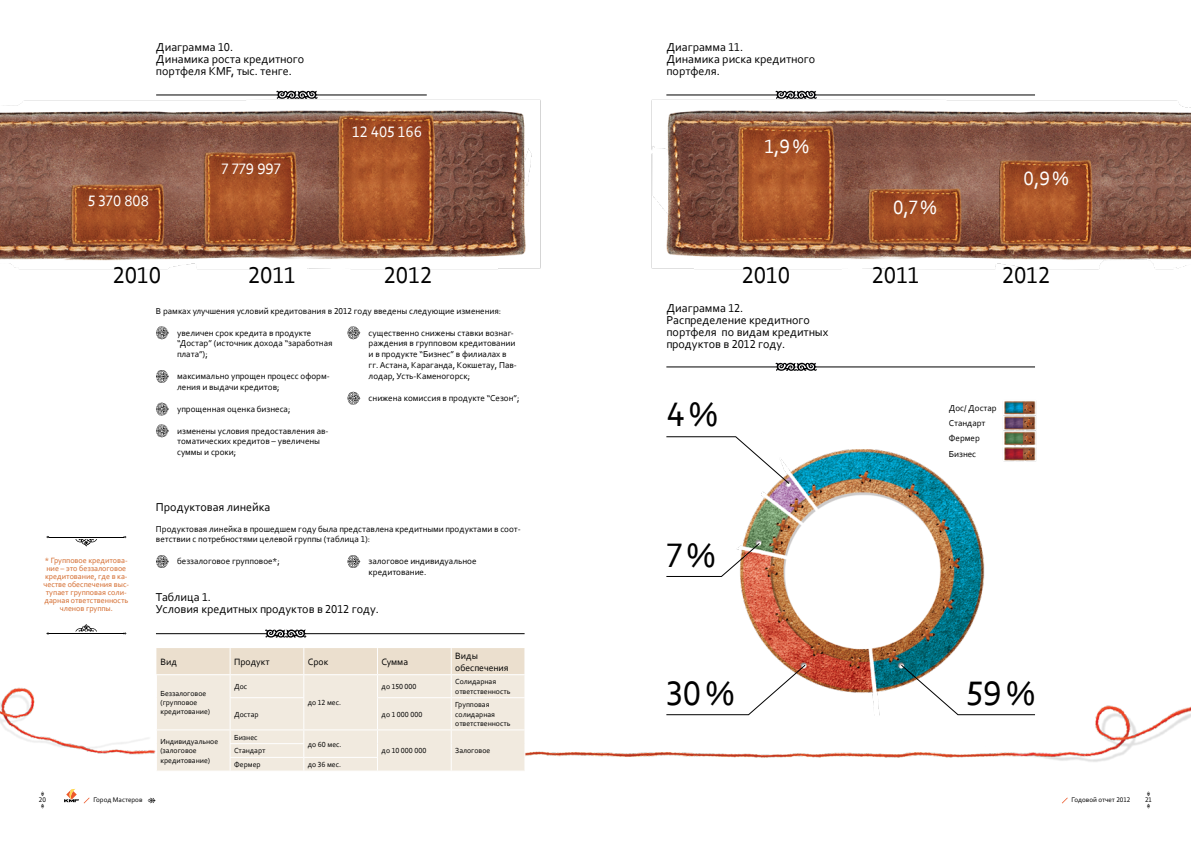
<style>
.page{position:relative;width:1191px;height:842px;background:#fff}
.page>*{position:absolute;margin:0;border:0;box-sizing:border-box;transform-origin:0 0}
.t1{font:35.6px "Corbel";color:#000}
.t2{font:24px "Corbel";color:#000}
.t3{font:20.2px "Corbel";color:#fff}
.t4{font:15.8px "Corbel";color:#fff}
.t5{font:12px/12px "Corbel";color:#000}
.t6{font:9.6px/11.5px "Corbel";color:#000}
.t7{font:9px/10.9px "Corbel";color:#000}
.t8{font:8px/8px "Corbel";color:#d3692b;text-align:center}
.t9{font:7.7px/9.2px "Corbel";color:#000}
.t10{font:7px "Corbel";color:#000}
</style>
<div class="page">
<img style="left:0;top:90px;width:1191px;height:719px">
<hr style="left:49px;top:537px;width:37px;height:1px;background:#000">
<hr style="left:86px;top:537px;width:38px;height:1px;background:#000">
<svg style="left:75px;top:539px;width:22px;height:8px"></svg>
<hr style="left:49px;top:633px;width:37px;height:1px;background:#000">
<hr style="left:86px;top:633px;width:38px;height:1px;background:#000">
<svg style="left:75px;top:624px;width:22px;height:7px"></svg>
<svg style="left:41px;top:791px;width:3px;height:5px"></svg>
<svg style="left:1146px;top:791px;width:4px;height:5px"></svg>
<svg style="left:41px;top:804px;width:3px;height:4px"></svg>
<svg style="left:1146px;top:804px;width:4px;height:4px"></svg>
<svg style="left:147px;top:797px;width:9px;height:6px"></svg>
<svg style="left:64px;top:789px;width:26px;height:14px"></svg>
<svg style="left:1061px;top:797px;width:6px;height:6px"></svg>
<svg style="left:276px;top:91px;width:41px;height:8px"></svg>
<hr style="left:316px;top:95px;width:111px;height:1px;background:#000">
<hr style="left:156px;top:95px;width:122px;height:1px;background:#000">
<svg style="left:775px;top:91px;width:41px;height:8px"></svg>
<hr style="left:815px;top:95px;width:220px;height:1px;background:#000">
<hr style="left:666px;top:95px;width:111px;height:1px;background:#000">
<svg style="left:900px;top:664px;width:136px;height:52px"></svg>
<svg style="left:665px;top:664px;width:141px;height:52px"></svg>
<svg style="left:665px;top:542px;width:95px;height:35px"></svg>
<svg style="left:665px;top:436px;width:125px;height:49px"></svg>
<svg style="left:265px;top:629px;width:41px;height:9px"></svg>
<hr style="left:305px;top:633px;width:219px;height:1px;background:#000">
<hr style="left:156px;top:633px;width:111px;height:1px;background:#000">
<svg style="left:156px;top:326px;width:13px;height:13px"></svg>
<svg style="left:156px;top:370px;width:13px;height:13px"></svg>
<svg style="left:156px;top:403px;width:13px;height:12px"></svg>
<svg style="left:156px;top:424px;width:13px;height:13px"></svg>
<svg style="left:347px;top:326px;width:13px;height:13px"></svg>
<svg style="left:347px;top:392px;width:13px;height:13px"></svg>
<svg style="left:156px;top:555px;width:13px;height:13px"></svg>
<svg style="left:347px;top:555px;width:13px;height:13px"></svg>
<hr style="left:156px;top:771px;width:74px;height:1px;background:#fff">
<hr style="left:230px;top:771px;width:74px;height:1px;background:#fff">
<hr style="left:304px;top:771px;width:73px;height:1px;background:#fff">
<hr style="left:377px;top:771px;width:74px;height:1px;background:#fff">
<hr style="left:451px;top:771px;width:74px;height:1px;background:#fff">
<svg style="left:156px;top:648px;width:369px;height:123px;background:#f0e8dc"></svg>
<hr style="left:304px;top:757px;width:74px;height:1px;background:#fff">
<svg style="left:775px;top:363px;width:41px;height:8px"></svg>
<hr style="left:815px;top:366px;width:220px;height:1px;background:#000">
<hr style="left:666px;top:366px;width:111px;height:1px;background:#000">
<h3 class="t5" style="left:156px;top:41px;width:150px">Диаграмма 10.<br>Динамика роста кредитного портфеля KMF, тыс. тенге.</h3>
<h3 class="t5" style="left:666px;top:41px;width:150px">Диаграмма 11.<br>Динамика риска кредитного портфеля.</h3>
<h3 class="t4" style="left:88px;top:191px;width:62px">5 370 808</h3>
<h3 class="t4" style="left:221px;top:159px;width:61px">7 779 997</h3>
<h3 class="t4" style="left:352px;top:122px;width:71px">12 405 166</h3>
<h3 class="t3" style="left:764px;top:134px;width:46px">1,9%</h3>
<h3 class="t3" style="left:893px;top:195px;width:45px">0,7%</h3>
<h3 class="t3" style="left:1023px;top:166px;width:47px">0,9%</h3>
<h2 class="t2" style="left:113px;top:261px;width:50px">2010</h2>
<h2 class="t2" style="left:248px;top:261px;width:49px">2011</h2>
<h2 class="t2" style="left:384px;top:261px;width:49px">2012</h2>
<h2 class="t2" style="left:741px;top:261px;width:50px">2010</h2>
<h2 class="t2" style="left:872px;top:261px;width:49px">2011</h2>
<h2 class="t2" style="left:1002px;top:261px;width:49px">2012</h2>
<p class="t8" style="left:43px;top:556px;width:86px">* Групповое кредитова&shy;ние – это беззалоговое кредитование, где в ка&shy;честве обеспечения выс&shy;тупает групповая соли&shy;дарная ответственность членов группы.</p>
<p class="t7" style="left:156px;top:305px;width:347px">В рамках улучшения условий кредитования в 2012 году введены следующие изменения:</p>
<p class="t7" style="left:177px;top:327px;width:157px">увеличен срок кредита в продукте “Достар” (источник дохода “заработная плата”);</p>
<p class="t7" style="left:177px;top:370px;width:154px">максимально упрощен процесс оформ&shy;ления и выдачи кредитов;</p>
<p class="t7" style="left:177px;top:403px;width:115px">упрощенная оценка бизнеса;</p>
<p class="t7" style="left:177px;top:425px;width:153px">изменены условия предоставления ав&shy;томатических кредитов – увеличены суммы и сроки;</p>
<p class="t7" style="left:369px;top:327px;width:150px">существенно снижены ставки вознаг&shy;раждения в групповом кредитовании и в продукте “Бизнес” в филиалах в гг. Астана, Караганда, Кокшетау, Пав&shy;лодар, Усть-Каменогорск;</p>
<p class="t7" style="left:369px;top:392px;width:152px">снижена комиссия в продукте “Сезон”;</p>
<h3 class="t5" style="left:156px;top:500px;width:116px">Продуктовая линейка</h3>
<p class="t7" style="left:156px;top:523px;width:366px">Продуктовая линейка в прошедшем году была представлена кредитными продуктами в соот&shy;ветствии с потребностями целевой группы (таблица 1):</p>
<p class="t7" style="left:177px;top:556px;width:104px">беззалоговое групповое*;</p>
<p class="t7" style="left:369px;top:556px;width:109px">залоговое индивидуальное кредитование.</p>
<h3 class="t5" style="left:156px;top:591px;width:224px">Таблица 1.<br>Условия кредитных продуктов в 2012 году.</h3>
<p class="t6" style="left:160px;top:656px;width:18px">Вид</p>
<p class="t6" style="left:234px;top:656px;width:37px">Продукт</p>
<p class="t6" style="left:308px;top:656px;width:22px">Срок</p>
<p class="t6" style="left:381px;top:656px;width:28px">Сумма</p>
<p class="t6" style="left:455px;top:650px;width:55px">Виды обеспечения</p>
<p class="t9" style="left:160px;top:689px;width:51px">Беззалоговое (групповое кредитование)</p>
<p class="t9" style="left:381px;top:682px;width:37px">до 150 000</p>
<p class="t9" style="left:455px;top:677px;width:57px">Солидарная ответственность</p>
<p class="t9" style="left:234px;top:682px;width:15px">Дос</p>
<p class="t9" style="left:308px;top:698px;width:35px">до 12 мес.</p>
<p class="t9" style="left:234px;top:709px;width:26px">Достар</p>
<p class="t9" style="left:381px;top:709px;width:42px">до 1 000 000</p>
<p class="t9" style="left:455px;top:700px;width:57px">Групповая солидарная ответственность</p>
<p class="t9" style="left:160px;top:737px;width:59px">Индивидуальное (залоговое кредитование)</p>
<p class="t9" style="left:234px;top:732px;width:25px">Бизнес</p>
<p class="t9" style="left:308px;top:739px;width:35px">до 60 мес.</p>
<p class="t9" style="left:234px;top:746px;width:33px">Стандарт</p>
<p class="t9" style="left:381px;top:746px;width:46px">до 10 000 000</p>
<p class="t9" style="left:455px;top:746px;width:37px">Залоговое</p>
<p class="t9" style="left:234px;top:760px;width:28px">Фермер</p>
<p class="t9" style="left:308px;top:760px;width:35px">до 36 мес.</p>
<h3 class="t5" style="left:666px;top:302px;width:163px">Диаграмма 12.<br>Распределение кредитного портфеля по видам кредитных продуктов в 2012 году.</h3>
<h1 class="t1" style="left:666px;top:393px;width:53px">4%</h1>
<h1 class="t1" style="left:666px;top:533px;width:51px">7%</h1>
<p class="t7" style="left:948px;top:400px;width:49px;line-height:15.3px">Дос/ Достар<br>Стандарт<br>Фермер<br>Бизнес</p>
<h1 class="t1" style="left:666px;top:671px;width:69px">30%</h1>
<h1 class="t1" style="left:966px;top:671px;width:70px">59%</h1>
<p class="t10" style="left:39px;top:795px;width:9px">20</p>
<p class="t10" style="left:93px;top:795px;width:51px">Город Мастеров</p>
<p class="t10" style="left:1071px;top:795px;width:60px">Годовой отчет 2012</p>
<p class="t10" style="left:1145px;top:795px;width:8px">21</p>
</div>
